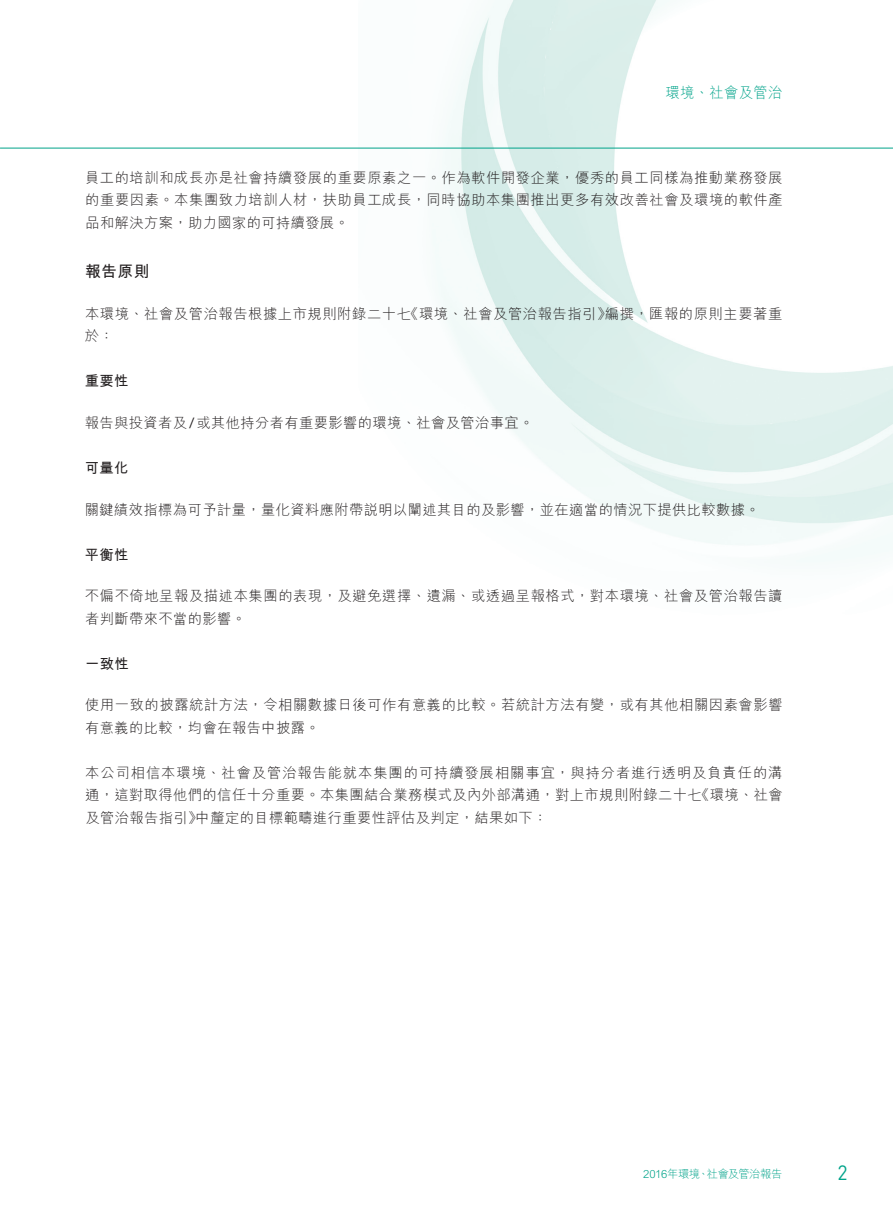
<style>
.page{position:relative;width:893px;height:1212px;background:#fff}
.page>*{position:absolute;margin:0;border:0;box-sizing:border-box;transform-origin:0 0}
.t1{font:20.4px "DIN";color:#00a38a;scale:.95 1}
.t2{font:700 15.75px "M Hei HK";color:#231f20}
.t3{font:300 15px "M Hei HK";letter-spacing:.03em;color:#00a38a;scale:.95 1}
.t4{font:300 14.25px/22.5px "M Hei HK";letter-spacing:.04em;color:#231f20}
.t5{font:300 14.25px/22.5px "M Hei HK";letter-spacing:.065em;color:#231f20;text-align:right}
.t6{font:700 14.25px "M Hei HK";letter-spacing:.03em;color:#231f20}
.t7{font:300 11.25px "M Hei HK";letter-spacing:-.035em;color:#00a38a}
.s1{font-family:"Helvetica Neue LT Std";font-weight:400}
</style>
<div class="page">
<img style="left:358px;top:0;width:535px;height:562px">
<hr style="left:0;top:148px;width:893px;height:1px;background:#00a38a">
<p class="t3" style="left:665px;top:85px;width:125px">環境、社會及管治</p>
<p class="t4" style="left:85px;top:166px;width:699px;text-align:justify">員工的培訓和成長亦是社會持續發展的重要原素之一。作為軟件開發企業，優秀的員工同樣為推動業務發展的重要因素。本集團致力培訓人材，扶助員工成長，同時協助本集團推出更多有效改善社會及環境的軟件產品和解決方案，助力國家的可持續發展。</p>
<p class="t2" style="left:85px;top:260px;width:66px">報告原則</p>
<p class="t4" style="left:605px;top:302px;width:179px">編撰，匯報的原則主要著重</p>
<p class="t4" style="left:85px;top:302px;width:328px">本環境、社會及管治報告根據上市規則附錄二十七於：</p>
<p class="t6" style="left:85px;top:371px;width:45px">重要性</p>
<p class="t4" style="left:85px;top:411px;width:450px">報告與投資者及<span class="s1">/</span>或其他持分者有重要影響的環境、社會及管治事宜。</p>
<p class="t6" style="left:85px;top:457px;width:45px">可量化</p>
<p class="t4" style="left:85px;top:498px;width:676px">關鍵績效指標為可予計量，量化資料應附帶說明以闡述其目的及影響，並在適當的情況下提供比較數據。</p>
<p class="t6" style="left:85px;top:544px;width:45px">平衡性</p>
<p class="t4" style="left:85px;top:584px;width:699px">不偏不倚地呈報及描述本集團的表現，及避免選擇、遺漏、或透過呈報格式，對本環境、社會及管治報告讀者判斷帶來不當的影響。</p>
<p class="t6" style="left:85px;top:653px;width:45px">一致性</p>
<p class="t4" style="left:85px;top:694px;width:699px">使用一致的披露統計方法，令相關數據日後可作有意義的比較。若統計方法有變，或有其他相關因素會影響有意義的比較，均會在報告中披露。</p>
<p class="t5" style="left:85px;top:761px;width:699px">本公司相信本環境、社會及管治報告能就本集團的可持續發展相關事宜，與持分者進行透明及負責任的溝《環境、社會</p>
<p class="t4" style="left:404px;top:302px;width:209px">《環境、社會及管治報告指引》</p>
<p class="t4" style="left:196px;top:784px;width:508px;text-indent:-111px">通，這對取得他們的信任十分重要。本集團結合業務模式及內外部溝通，對上市規則附錄二十七中釐定的目標範疇進行重要性評估及判定，結果如下：</p>
<p class="t4" style="left:85px;top:806px;width:118px">及管治報告指引》</p>
<p class="t7" style="left:707px;top:1167px;width:77px">社會及管治報告</p>
<p class="t7" style="left:643px;top:1167px;width:59px">2016年環境</p>
<p class="t7" style="left:698px;top:1167px;width:13px">、</p>
<h1 class="t1" style="left:837px;top:1159px;width:12px">2</h1>
</div>
